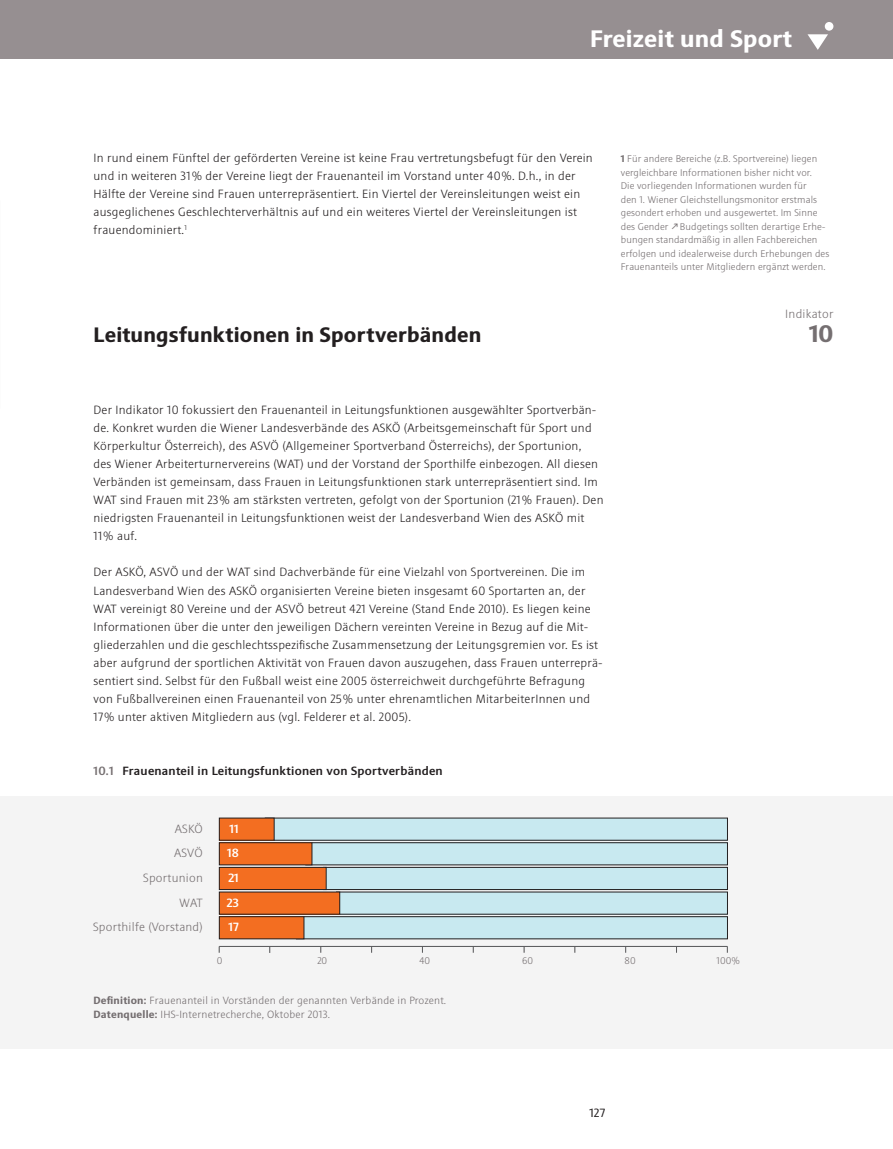
<style>
.page{position:relative;width:893px;height:1149px;background:#fff}
.page>*{position:absolute;margin:0;border:0;box-sizing:border-box;transform-origin:0 0}
.t1{font:700 24px "Sinova Pro";letter-spacing:.01em;color:#fff}
.t2{font:700 24px "Sinova Pro";color:#756f71}
.t3{font:700 21px "Sinova Pro";letter-spacing:.01em;color:#231f20}
.t4{font:300 12px/18px "Sinova Pro";letter-spacing:.02em;color:#231f20}
.t5{font:500 12px "Sinova Pro";letter-spacing:.02em;color:#231f20}
.t6{font:300 12px "Sinova Pro";letter-spacing:.02em;color:#756f71}
.t7{font:500 12px "Sinova Pro";letter-spacing:.01em;color:#fff}
.t8{font:12px "Sinova Pro";color:#231f20}
.t9{font:300 10.5px/13.5px "Sinova Pro";letter-spacing:.02em;color:#756f71}
.t10{font:300 9.75px/13.5px "Sinova Pro";letter-spacing:.01em;color:#756f71}
.s1{font-weight:700}
.s2{color:#756f71}
</style>
<div class="page">
<div style="left:0;top:796px;width:893px;height:251px;background:#f4f4f4"></div>
<div style="left:0;top:0;width:893px;height:59px;background:#968f91"></div>
<div style="left:825px;top:22px;width:8px;height:9px;background:#fff;border-radius:50%"></div>
<svg style="left:807px;top:34px;width:21px;height:16px"></svg>
<div style="left:265px;top:817px;width:462px;height:23px;background:#c8e9f0"></div>
<div style="left:306px;top:842px;width:421px;height:22px;background:#c8e9f0"></div>
<div style="left:306px;top:842px;width:422px;height:22px;border:1px solid #231f20"></div>
<div style="left:324px;top:867px;width:403px;height:22px;background:#c8e9f0"></div>
<div style="left:323px;top:866px;width:405px;height:23px;border:1px solid #231f20"></div>
<div style="left:337px;top:891px;width:390px;height:22px;background:#c8e9f0"></div>
<div style="left:296px;top:916px;width:431px;height:22px;background:#c8e9f0"></div>
<div style="left:296px;top:916px;width:432px;height:22px;border:1px solid #231f20"></div>
<div style="left:219px;top:817px;width:55px;height:23px;background:#f36e21"></div>
<div style="left:219px;top:842px;width:93px;height:22px;background:#f36e21"></div>
<div style="left:219px;top:842px;width:93px;height:22px;border:1px solid #231f20"></div>
<div style="left:219px;top:867px;width:107px;height:22px;background:#f36e21"></div>
<div style="left:219px;top:866px;width:107px;height:23px;border:1px solid #231f20"></div>
<div style="left:219px;top:891px;width:121px;height:22px;background:#f36e21"></div>
<div style="left:219px;top:916px;width:85px;height:22px;background:#f36e21"></div>
<div style="left:219px;top:916px;width:85px;height:22px;border:1px solid #231f20"></div>
<hr style="left:219px;top:945px;width:508px;height:1px;background:#57585a">
<h1 class="t1" style="left:590px;top:24px;width:203px">Freizeit und Sport</h1>
<p class="t4" style="left:94px;top:149px;width:501px">In rund einem Fünftel der geförderten Vereine ist keine Frau vertretungsbefugt für den Verein und in weiteren 31% der Vereine liegt der Frauenanteil im Vorstand unter 40%. D.h., in der Hälfte der Vereine sind Frauen unterrepräsentiert. Ein Viertel der Vereinsleitungen weist ein ausgeglichenes Geschlechterverhältnis auf und ein weiteres Viertel der Vereinsleitungen ist frauendominiert.<sup>1</sup></p>
<h2 class="t3" style="left:94px;top:322px;width:389px">Leitungsfunktionen in Sportverbänden</h2>
<p class="t10" style="left:621px;top:152px;width:210px"><span class="s1">1</span> Für andere Bereiche (z.B. Sportvereine) liegen vergleichbare Informationen bisher nicht vor.<br>Die vorliegenden Informationen wurden für<br>den 1. Wiener Gleichstellungsmonitor erstmals gesondert erhoben und ausgewertet. Im Sinne des Gender Budgetings sollten derartige Erhe&shy;bungen standardmäßig in allen Fachbereichen erfolgen und idealerweise durch Erhebungen des Frauenanteils unter Mitgliedern ergänzt werden.</p>
<p class="t6" style="left:785px;top:306px;width:50px">Indikator</p>
<h1 class="t2" style="left:809px;top:320px;width:26px">10</h1>
<p class="t4" style="left:94px;top:401px;width:511px">Der Indikator 10 fokussiert den Frauenanteil in Leitungsfunktionen ausgewählter Sportverbän&shy;de. Konkret wurden die Wiener Landesverbände des ASKÖ (Arbeitsgemeinschaft für Sport und Körperkultur Österreich), des ASVÖ (Allgemeiner Sportverband Österreichs), der Sportunion,<br>des Wiener Arbeiterturnervereins (WAT) und der Vorstand der Sporthilfe einbezogen. All diesen Verbänden ist gemeinsam, dass Frauen in Leitungsfunktionen stark unterrepräsentiert sind. Im WAT sind Frauen mit 23% am stärksten vertreten, gefolgt von der Sportunion (21% Frauen). Den niedrigsten Frauenanteil in Leitungsfunktionen weist der Landesverband Wien des ASKÖ mit 11% auf.</p>
<p class="t4" style="left:94px;top:563px;width:510px">Der ASKÖ, ASVÖ und der WAT sind Dachverbände für eine Vielzahl von Sportvereinen. Die im Landesverband Wien des ASKÖ organisierten Vereine bieten insgesamt 60 Sportarten an, der WAT vereinigt 80 Vereine und der ASVÖ betreut 421 Vereine (Stand Ende 2010). Es liegen keine Informationen über die unter den jeweiligen Dächern vereinten Vereine in Bezug auf die Mit&shy;gliederzahlen und die geschlechtsspezifische Zusammensetzung der Leitungsgremien vor. Es ist aber aufgrund der sportlichen Aktivität von Frauen davon auszugehen, dass Frauen unterreprä&shy;sentiert sind. Selbst für den Fußball weist eine 2005 österreichweit durchgeführte Befragung von Fußballvereinen einen Frauenanteil von 25% unter ehrenamtlichen MitarbeiterInnen und 17% unter aktiven Mitgliedern aus (vgl. Felderer et al. 2005).</p>
<p class="t5" style="left:94px;top:763px;width:351px"><span class="s2">10.1</span> Frauenanteil in Leitungsfunktionen von Sportverbänden</p>
<p class="t6" style="left:175px;top:821px;width:30px">ASKÖ</p>
<p class="t7" style="left:230px;top:821px;width:11px">11</p>
<p class="t6" style="left:174px;top:846px;width:30px">ASVÖ</p>
<p class="t7" style="left:227px;top:845px;width:13px">18</p>
<p class="t6" style="left:143px;top:870px;width:61px">Sportunion</p>
<p class="t7" style="left:228px;top:870px;width:12px">21</p>
<p class="t6" style="left:180px;top:895px;width:25px">WAT</p>
<p class="t7" style="left:227px;top:895px;width:13px">23</p>
<p class="t6" style="left:93px;top:919px;width:111px">Sporthilfe (Vorstand)</p>
<p class="t7" style="left:228px;top:919px;width:12px">17</p>
<p class="t10" style="left:217px;top:954px;width:7px">0</p>
<p class="t10" style="left:317px;top:954px;width:11px">20</p>
<p class="t10" style="left:420px;top:954px;width:12px">40</p>
<p class="t10" style="left:522px;top:954px;width:12px">60</p>
<p class="t10" style="left:625px;top:954px;width:13px">80</p>
<p class="t10" style="left:717px;top:954px;width:25px">100%</p>
<p class="t9" style="left:94px;top:993px;width:354px"><span class="s1">Definition:</span> Frauenanteil in Vorständen der genannten Verbände in Prozent.<br><span class="s1">Datenquelle:</span> IHS-Internetrecherche, Oktober 2013.</p>
<p class="t8" style="left:589px;top:1105px;width:17px">127</p>
</div>
